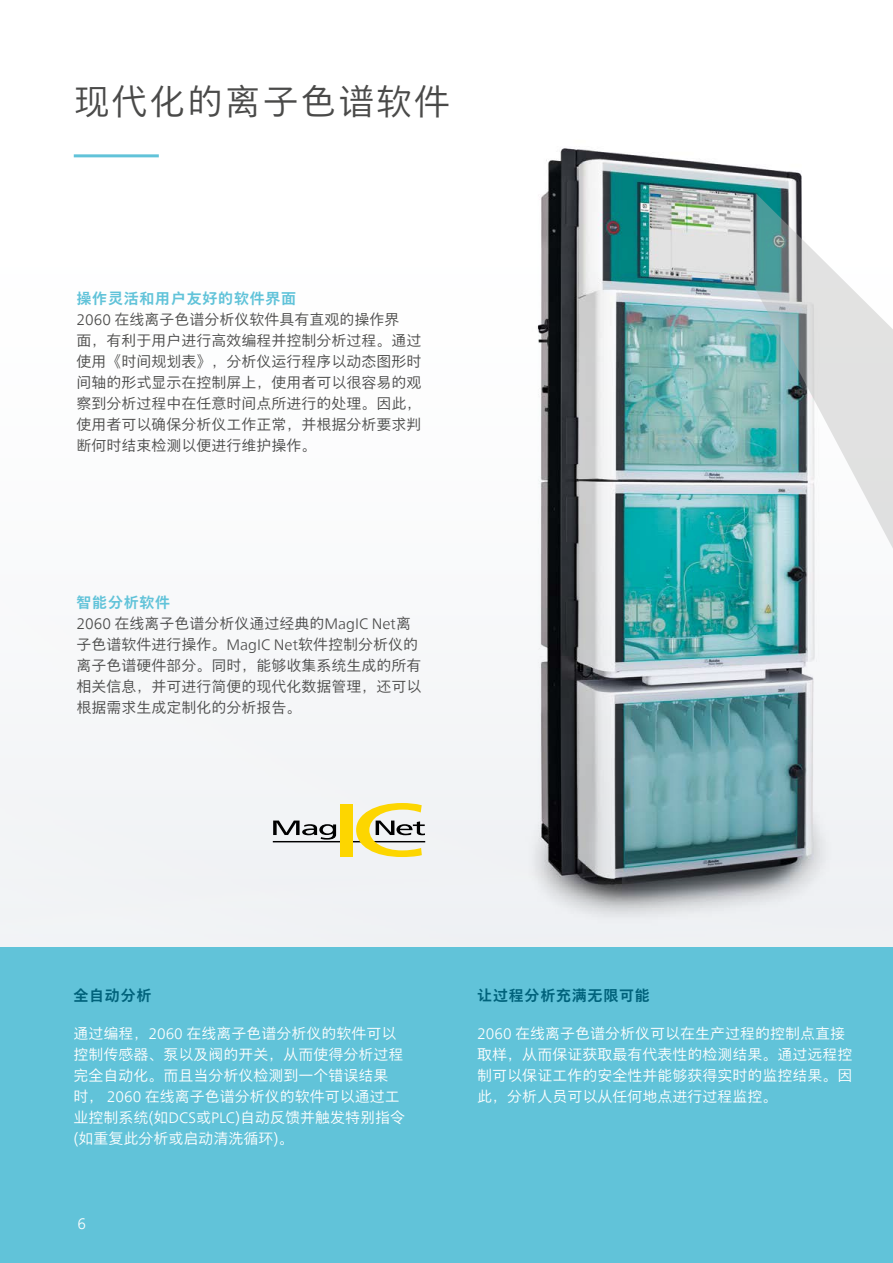
<style>
.page{position:relative;width:893px;height:1263px;background:#fff}
.page>*{position:absolute;margin:0;border:0;box-sizing:border-box;transform-origin:0 0}
.t1{font:300 36px "M Xiang He Hei SC Pro";letter-spacing:.05em;color:#4a4a49}
.t2{font:300 15px/21px "M Xiang He Hei SC Pro";color:#4a4a49}
.t3{font:300 15px/21px "M Xiang He Hei SC Pro";color:#fff}
.t4{font:700 15px "M Xiang He Hei SC Pro";letter-spacing:.05em;color:#00627b}
.t5{font:300 15px "Neue Frutiger World";color:#fff}
.s1{font-weight:700;color:#61c3d9}
.s2{font-family:"Neue Frutiger World"}
</style>
<div class="page">
<img style="left:0;top:154px;width:893px;height:793px">
<div style="left:0;top:947px;width:893px;height:316px;background:#61c3d9"></div>
<hr style="left:74px;top:154px;width:85px;height:3px;background:#61c3d9">
<svg style="left:273px;top:820px;width:63px;height:20px"></svg>
<hr style="left:273px;top:841px;width:152px;height:1px;background:#000">
<div style="left:340px;top:804px;width:13px;height:52px;background:#fdd600"></div>
<svg style="left:356px;top:803px;width:69px;height:54px"></svg>
<img style="left:492px;top:148px;width:379px;height:793px">
<svg style="left:755px;top:193px;width:138px;height:655px"></svg>
<h1 class="t1" style="left:74px;top:79px;width:378px">现代化的离子色谱软件</h1>
<p class="t2" style="left:77px;top:288px;width:346px"><span class="s1">操作灵活和用户友好的软件界面<br></span><span class="s2">2060</span> 在线离子色谱分析仪软件具有直观的操作界<br>面，有利于用户进行高效编程并控制分析过程。通过使用《时间规划表》，分析仪运行程序以动态图形时间轴的形式显示在控制屏上，使用者可以很容易的观察到分析过程中在任意时间点所进行的处理。因此，使用者可以确保分析仪工作正常，并根据分析要求判断何时结束检测以便进行维护操作。</p>
<p class="t2" style="left:77px;top:592px;width:346px"><span class="s1">智能分析软件<br></span><span class="s2">2060</span> 在线离子色谱分析仪通过经典的<span class="s2">MagIC Net</span>离子色谱软件进行操作。<span class="s2">MagIC Net</span>软件控制分析仪的离子色谱硬件部分。同时，能够收集系统生成的所有相关信息，并可进行简便的现代化数据管理，还可以根据需求生成定制化的分析报告。</p>
<p class="t4" style="left:73px;top:986px;width:79px">全自动分析</p>
<p class="t3" style="left:73px;top:1023px;width:333px">通过编程，<span class="s2">2060</span> 在线离子色谱分析仪的软件可以控制传感器、泵以及阀的开关，从而使得分析过程完全自动化。而且当分析仪检测到一个错误结果时， <span class="s2">2060</span> 在线离子色谱分析仪的软件可以通过工业控制系统(如<span class="s2">DCS</span>或<span class="s2">PLC</span>)自动反馈并触发特别指令(如重复此分析或启动清洗循环)。</p>
<p class="t5" style="left:77px;top:1211px;width:10px">6</p>
<p class="t4" style="left:477px;top:986px;width:174px">让过程分析充满无限可能</p>
<p class="t3" style="left:477px;top:1023px;width:376px"><span class="s2">2060</span> 在线离子色谱分析仪可以在生产过程的控制点直接取样，从而保证获取最有代表性的检测结果。通过远程控制可以保证工作的安全性并能够获得实时的监控结果。因此，分析人员可以从任何地点进行过程监控。</p>
</div>
